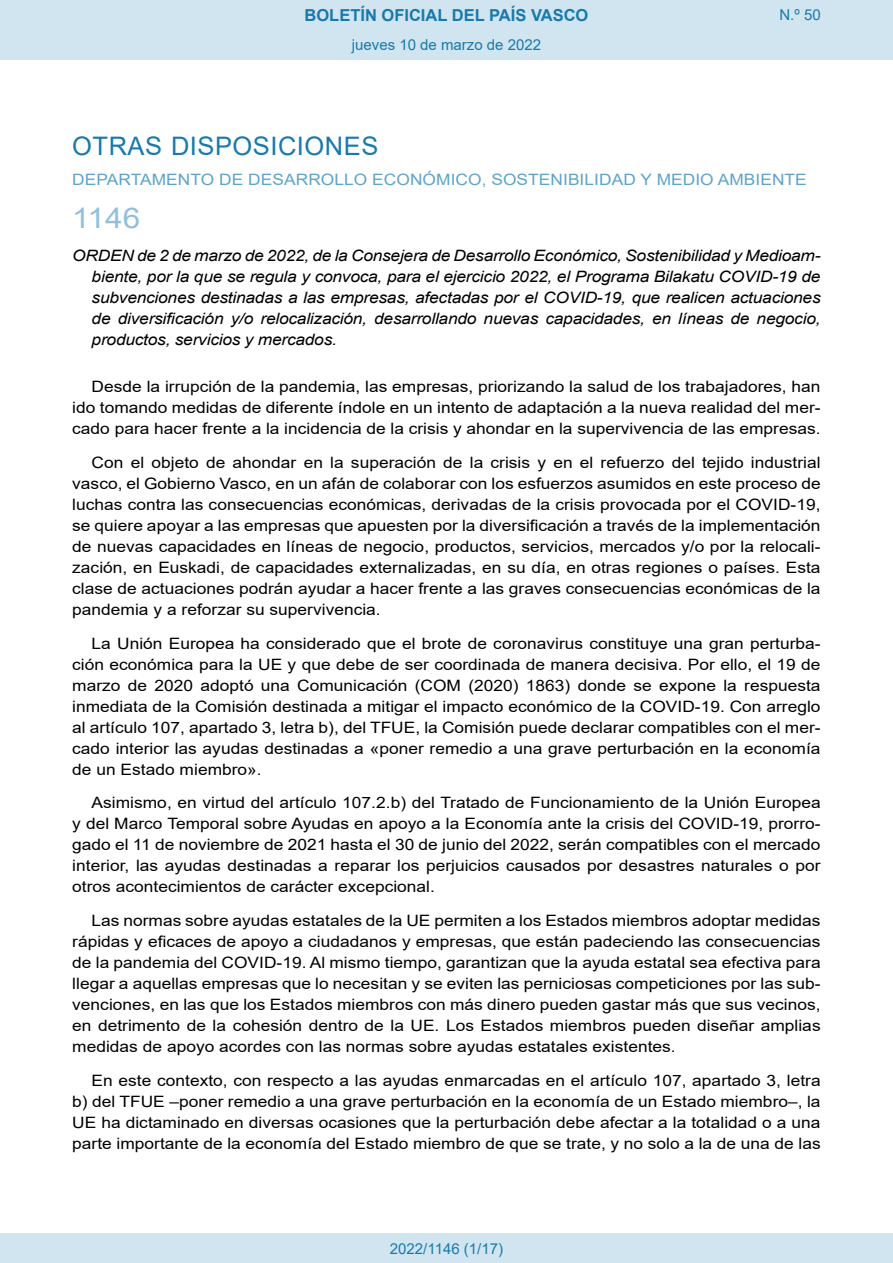
<style>
.page{position:relative;width:893px;height:1263px;background:#fff}
.page>*{position:absolute;margin:0;border:0;box-sizing:border-box;transform-origin:0 0}
.BOPVOrden{font:28.5px "Arial";color:#90c0db;scale:1.11 1}
.BOPVSeccion{font:25.5px "Arial";letter-spacing:.02em;color:#1879ad}
.t1{font:700 16.5px "Arial";color:#1879ad}
.BOPVDetalle{font:15.6px/21px "Arial";color:#000;text-align:justify;scale:1.11 1}
.BOPVTitulo{font:italic 15.6px/21px "Arial";letter-spacing:-.015em;color:#000;text-align:justify;scale:1.11 1}
.BOPVOrganismo{font:15.6px "Arial";letter-spacing:.005em;color:#5ea4ca;scale:1.11 1}
.Paginacion_Centro{font:15px "Arial";color:#1879ad}
</style>
<div class="page">
<div style="left:0;top:0;width:893px;height:60px;background:#d0e5f0"></div>
<div style="left:0;top:1233px;width:893px;height:30px;background:#d0e5f0"></div>
<p class="t1" style="left:305px;top:3px;width:285px">BOLETÍN OFICIAL DEL PAÍS VASCO</p>
<p class="Paginacion_Centro" style="left:352px;top:35px;width:191px">jueves 10 de marzo de 2022</p>
<p class="Paginacion_Centro" style="left:779px;top:5px;width:43px">N.º 50</p>
<p class="BOPVSeccion" style="left:72px;top:128px;width:308px">OTRAS DISPOSICIONES</p>
<p class="BOPVOrganismo" style="left:72px;top:169px;width:663px">DEPARTAMENTO DE DESARROLLO ECONÓMICO, SOSTENIBILIDAD Y MEDIO AMBIENTE</p>
<p class="BOPVOrden" style="left:72px;top:198px;width:63px">1146</p>
<p class="BOPVTitulo" style="left:92px;top:246px;width:658px;text-indent:-19px">ORDEN de 2 de marzo de 2022, de la Consejera de Desarrollo Económico, Sostenibilidad y Medioam&shy;biente, por la que se regula y convoca, para el ejercicio 2022, el Programa Bilakatu COVID-19 de subvenciones destinadas a las empresas, afectadas por el COVID-19, que realicen actuaciones de diversificación y/o relocalización, desarrollando nuevas capacidades, en líneas de negocio, productos, servicios y mercados.</p>
<p class="BOPVDetalle" style="left:72px;top:376px;width:676px;text-indent:19px">Desde la irrupción de la pandemia, las empresas, priorizando la salud de los trabajadores, han ido tomando medidas de diferente índole en un intento de adaptación a la nueva realidad del mer&shy;cado para hacer frente a la incidencia de la crisis y ahondar en la supervivencia de las empresas.</p>
<p class="BOPVDetalle" style="left:72px;top:452px;width:676px;text-indent:19px">Con el objeto de ahondar en la superación de la crisis y en el refuerzo del tejido industrial vasco, el Gobierno Vasco, en un afán de colaborar con los esfuerzos asumidos en este proceso de luchas contra las consecuencias económicas, derivadas de la crisis provocada por el COVID-19, se quiere apoyar a las empresas que apuesten por la diversificación a través de la implementación de nuevas capacidades en líneas de negocio, productos, servicios, mercados y/o por la relocali&shy;zación, en Euskadi, de capacidades externalizadas, en su día, en otras regiones o países. Esta clase de actuaciones podrán ayudar a hacer frente a las graves consecuencias económicas de la pandemia y a reforzar su supervivencia.</p>
<p class="BOPVDetalle" style="left:72px;top:632px;width:676px;text-indent:19px">La Unión Europea ha considerado que el brote de coronavirus constituye una gran perturba&shy;ción económica para la UE y que debe de ser coordinada de manera decisiva. Por ello, el 19 de marzo de 2020 adoptó una Comunicación (COM (2020) 1863) donde se expone la respuesta inmediata de la Comisión destinada a mitigar el impacto económico de la COVID-19. Con arreglo al artículo 107, apartado 3, letra b), del TFUE, la Comisión puede declarar compatibles con el mer&shy;cado interior las ayudas destinadas a «poner remedio a una grave perturbación en la economía de un Estado miembro».</p>
<p class="BOPVDetalle" style="left:72px;top:792px;width:676px;text-indent:19px">Asimismo, en virtud del artículo 107.2.b) del Tratado de Funcionamiento de la Unión Europea y del Marco Temporal sobre Ayudas en apoyo a la Economía ante la crisis del COVID-19, prorro&shy;gado el 11 de noviembre de 2021 hasta el 30 de junio del 2022, serán compatibles con el mercado interior, las ayudas destinadas a reparar los perjuicios causados por desastres naturales o por otros acontecimientos de carácter excepcional.</p>
<p class="BOPVDetalle" style="left:72px;top:910px;width:676px;text-indent:19px">Las normas sobre ayudas estatales de la UE permiten a los Estados miembros adoptar medidas rápidas y eficaces de apoyo a ciudadanos y empresas, que están padeciendo las consecuencias de la pandemia del COVID-19. Al mismo tiempo, garantizan que la ayuda estatal sea efectiva para llegar a aquellas empresas que lo necesitan y se eviten las perniciosas competiciones por las sub&shy;venciones, en las que los Estados miembros con más dinero pueden gastar más que sus vecinos, en detrimento de la cohesión dentro de la UE. Los Estados miembros pueden diseñar amplias medidas de apoyo acordes con las normas sobre ayudas estatales existentes.</p>
<p class="BOPVDetalle" style="left:72px;top:1070px;width:676px;text-indent:19px">En este contexto, con respecto a las ayudas enmarcadas en el artículo 107, apartado 3, letra b) del TFUE –poner remedio a una grave perturbación en la economía de un Estado miembro–, la UE ha dictaminado en diversas ocasiones que la perturbación debe afectar a la totalidad o a una parte importante de la economía del Estado miembro de que se trate, y no solo a la de una de las</p>
<p class="Paginacion_Centro" style="left:390px;top:1238px;width:115px">2022/1146 (1/17)</p>
</div>
